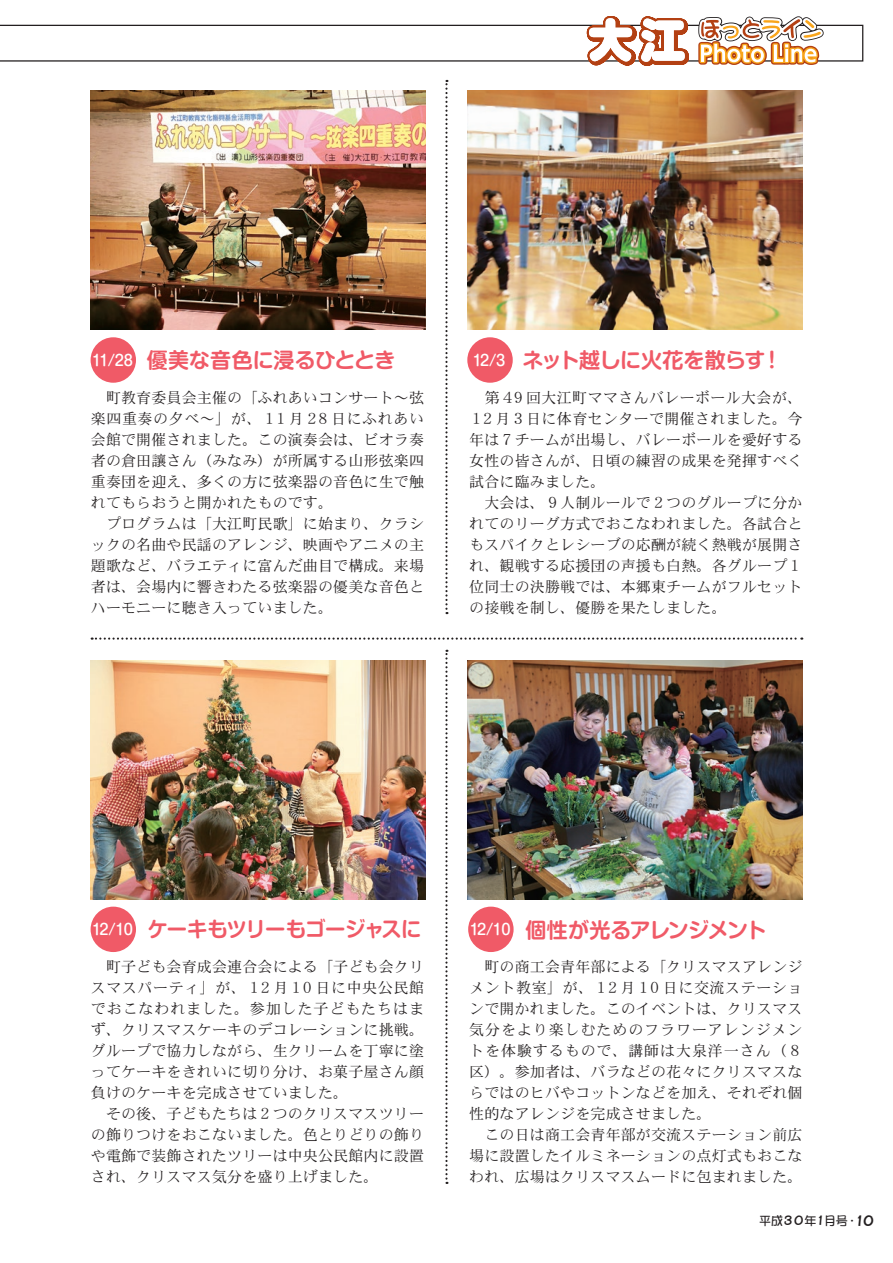
<style>
.page{position:relative;width:893px;height:1263px;background:#fff}
.page>*{position:absolute;margin:0;border:0;box-sizing:border-box;transform-origin:0 0}
.t1{font:700 21px "Shin M Go Pr 6 N De";letter-spacing:-.025em;color:#f05a67}
.t2{font:700 21px "Shin M Go Pr 6 N De";letter-spacing:-.065em;color:#f05a67}
.t3{font:700 21px "Shin M Go Pr 6 N De";letter-spacing:-.005em;color:#f05a67}
.t4{font:15px/21px "DFHS Mincho Std W3";letter-spacing:.01em;color:#231f20}
.t5{font:500 15px "Shin M Go Pr 6 N";letter-spacing:-.13em;color:#fff}
.t6{font:15px "DFPOP1 Std W5";color:#231f20}
.t7{font:12px "DFPOP1 Std W5";letter-spacing:-.035em;color:#231f20}
</style>
<div class="page">
<svg style="left:92px;top:637px;width:710px;height:3px"></svg>
<svg style="left:445px;top:650px;width:3px;height:534px"></svg>
<img style="left:90px;top:660px;width:335px;height:239px">
<img style="left:468px;top:660px;width:334px;height:239px">
<div style="left:468px;top:907px;width:46px;height:45px;background:#f05a67;border-radius:50%"></div>
<div style="left:91px;top:907px;width:45px;height:45px;background:#f05a67;border-radius:50%"></div>
<img style="left:0;top:16px;width:863px;height:598px">
<p class="t5" style="left:92px;top:348px;width:42px">11/28</p>
<h1 class="t3" style="left:147px;top:342px;width:250px">優美な音色に浸るひととき</h1>
<p class="t5" style="left:473px;top:348px;width:34px">12/3</p>
<h1 class="t1" style="left:522px;top:342px;width:245px">ネット越しに火花を散らす</h1>
<h1 class="t1" style="left:762px;top:342px;width:22px">!</h1>
<p class="t4" style="left:91px;top:386px;width:335px">　町教育委員会主催の「ふれあいコンサート～弦楽四重奏の夕べ～」が、１１月２８日にふれあい会館で開催されました。この演奏会は、ビオラ奏者の倉田讓さん（みなみ）が所属する山形弦楽四重奏団を迎え、多くの方に弦楽器の音色に生で触れてもらおうと開かれたものです。<br>　プログラムは「大江町民歌」に始まり、クラシックの名曲や民謡のアレンジ、映画やアニメの主題歌など、バラエティに富んだ曲目で構成。来場者は、会場内に響きわたる弦楽器の優美な音色とハーモニーに聴き入っていました。</p>
<p class="t4" style="left:469px;top:386px;width:335px">　第４９回大江町ママさんバレーボール大会が、<br>１２月３日に体育センターで開催されました。今年は７チームが出場し、バレーボールを愛好する女性の皆さんが、日頃の練習の成果を発揮すべく試合に臨みました。<br>　大会は、９人制ルールで２つのグループに分かれてのリーグ方式でおこなわれました。各試合ともスパイクとレシーブの応酬が続く熱戦が展開され、観戦する応援団の声援も白熱。各グループ１位同士の決勝戦では、本郷東チームがフルセットの接戦を制し、優勝を果たしました。</p>
<h1 class="t1" style="left:148px;top:912px;width:276px">ケーキもツリーもゴージャスに</h1>
<p class="t4" style="left:91px;top:956px;width:335px">　町子ども会育成会連合会による「子ども会クリスマスパーティ」が、１２月１０日に中央公民館でおこなわれました。参加した子どもたちはまず、クリスマスケーキのデコレーションに挑戦。グループで協力しながら、生クリームを丁寧に塗ってケーキをきれいに切り分け、お菓子屋さん顔負けのケーキを完成させていました。<br>　その後、子どもたちは２つのクリスマスツリーの飾りつけをおこないました。色とりどりの飾りや電飾で装飾されたツリーは中央公民館内に設置され、クリスマス気分を盛り上げました。</p>
<p class="t4" style="left:469px;top:956px;width:335px">　町の商工会青年部による「クリスマスアレンジメント教室」が、１２月１０日に交流ステーションで開かれました。このイベントは、クリスマス気分をより楽しむためのフラワーアレンジメントを体験するもので、講師は大泉洋一さん)８区）。参加者は、バラなどの花々にクリスマスならではのヒバやコットンなどを加え、それぞれ個性的なアレンジを完成させました。<br>　この日は商工会青年部が交流ステーション前広場に設置したイルミネーションの点灯式もおこなわれ、広場はクリスマスムードに包まれました。</p>
<h1 class="t2" style="left:526px;top:912px;width:242px">個性が光るアレンジメント</h1>
<p class="t5" style="left:92px;top:917px;width:42px">12/10</p>
<p class="t5" style="left:470px;top:917px;width:42px">12/10</p>
<p class="t7" style="left:759px;top:1214px;width:59px">平成３０年</p>
<p class="t7" style="left:824px;top:1214px;width:35px">月号・</p>
<p class="t6" style="left:855px;top:1212px;width:21px">10</p>
<p class="t7" style="left:814px;top:1214px;width:13px">１</p>
</div>
